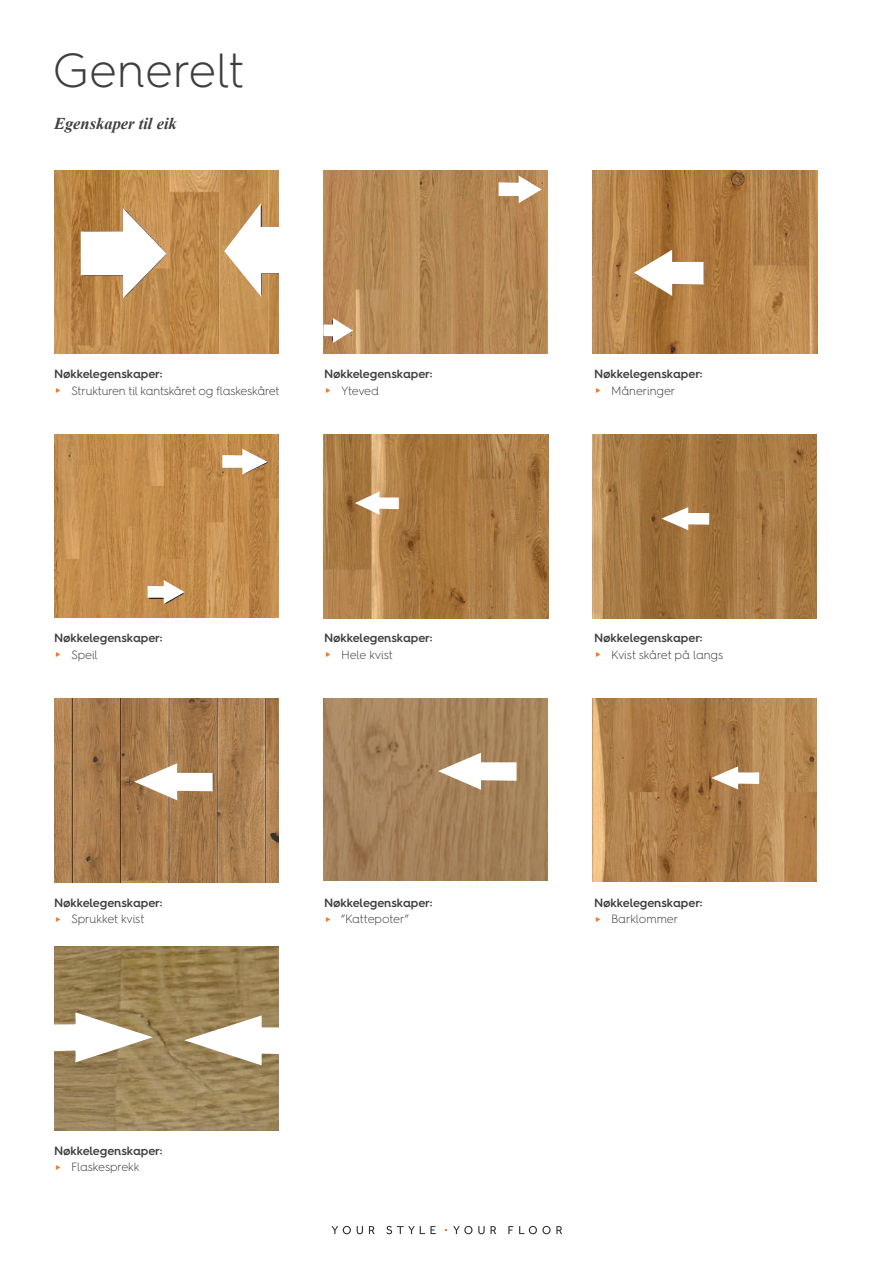
<style>
.page{position:relative;width:893px;height:1263px;background:#fff}
.page>*{position:absolute;margin:0;border:0;box-sizing:border-box;transform-origin:0 0}
.t1{font:300 48px "Hurme Geometric Sans 4";color:#3e3e3f}
.t2{font:italic 700 16.5px "Times New Roman";color:#3e3e3f}
.t3{font:600 12px/16.5px "Hurme Geometric Sans 4";letter-spacing:-.01em;color:#3e3e3f}
.t4{font:300 12px/16.5px "Hurme Geometric Sans 4";letter-spacing:-.02em;color:#3e3e3f}
.s1{font-weight:600}
.s2{font-weight:400;font-size:13.5px;color:#f47321}
.s3{font-weight:300}
</style>
<div class="page">
<img style="left:54px;top:171px;width:224px;height:182px">
<svg style="left:81px;top:208px;width:86px;height:90px"></svg>
<svg style="left:224px;top:203px;width:55px;height:94px"></svg>
<img style="left:324px;top:171px;width:224px;height:183px">
<svg style="left:323px;top:316px;width:32px;height:29px"></svg>
<svg style="left:498px;top:174px;width:45px;height:31px"></svg>
<img style="left:54px;top:434px;width:225px;height:184px">
<svg style="left:221px;top:447px;width:49px;height:29px"></svg>
<svg style="left:147px;top:578px;width:39px;height:27px"></svg>
<img style="left:593px;top:171px;width:224px;height:182px">
<svg style="left:632px;top:248px;width:73px;height:49px"></svg>
<img style="left:593px;top:434px;width:223px;height:184px">
<svg style="left:659px;top:506px;width:51px;height:26px"></svg>
<img style="left:323px;top:434px;width:225px;height:184px">
<svg style="left:353px;top:490px;width:47px;height:26px"></svg>
<img style="left:54px;top:698px;width:224px;height:184px">
<svg style="left:132px;top:762px;width:82px;height:40px"></svg>
<img style="left:593px;top:698px;width:224px;height:183px">
<svg style="left:709px;top:765px;width:51px;height:26px"></svg>
<img style="left:323px;top:698px;width:224px;height:183px">
<img style="left:54px;top:946px;width:224px;height:184px">
<svg style="left:172px;top:1010px;width:107px;height:60px"></svg>
<svg style="left:54px;top:1007px;width:111px;height:60px"></svg>
<svg style="left:332px;top:1226px;width:19px;height:8px"></svg>
<svg style="left:357px;top:1226px;width:6px;height:8px"></svg>
<svg style="left:369px;top:1226px;width:6px;height:8px"></svg>
<svg style="left:386px;top:1226px;width:50px;height:8px"></svg>
<svg style="left:453px;top:1226px;width:19px;height:8px"></svg>
<svg style="left:478px;top:1226px;width:18px;height:8px"></svg>
<svg style="left:508px;top:1226px;width:5px;height:8px"></svg>
<svg style="left:519px;top:1226px;width:43px;height:8px"></svg>
<svg style="left:436px;top:751px;width:81px;height:40px"></svg>
<h1 class="t1" style="left:52px;top:37px;width:193px">Generelt</h1>
<h2 class="t2" style="left:54px;top:112px;width:124px">Egenskaper til eik</h2>
<p class="t4" style="left:54px;top:366px;width:227px"><span class="s1">Nøkkelegenskaper:<br></span><span class="s2">►</span> Strukturen til kantskåret og flaskeskåret</p>
<p class="t3" style="left:324px;top:366px;width:110px">Nøkkelegenskaper: <span class="s2">►</span> <span class="s3">Yteved</span></p>
<p class="t3" style="left:594px;top:366px;width:110px">Nøkkelegenskaper: <span class="s2">►</span> <span class="s3">Måneringer</span></p>
<p class="t3" style="left:54px;top:630px;width:110px">Nøkkelegenskaper: <span class="s2">►</span> <span class="s3">Speil</span></p>
<p class="t3" style="left:324px;top:630px;width:110px">Nøkkelegenskaper: <span class="s2">►</span> <span class="s3">Hele kvist</span></p>
<p class="t4" style="left:594px;top:630px;width:131px"><span class="s1">Nøkkelegenskaper:<br></span><span class="s2">►</span> Kvist skåret på langs</p>
<p class="t3" style="left:54px;top:894px;width:110px">Nøkkelegenskaper: <span class="s2">►</span> <span class="s3">Sprukket kvist</span></p>
<p class="t3" style="left:324px;top:894px;width:110px">Nøkkelegenskaper: <span class="s2">►</span> <span class="s3">”Kattepoter”</span></p>
<p class="t3" style="left:594px;top:894px;width:110px">Nøkkelegenskaper: <span class="s2">►</span> <span class="s3">Barklommer</span></p>
<p class="t3" style="left:54px;top:1142px;width:110px">Nøkkelegenskaper: <span class="s2">►</span> <span class="s3">Flaskesprekk</span></p>
</div>
